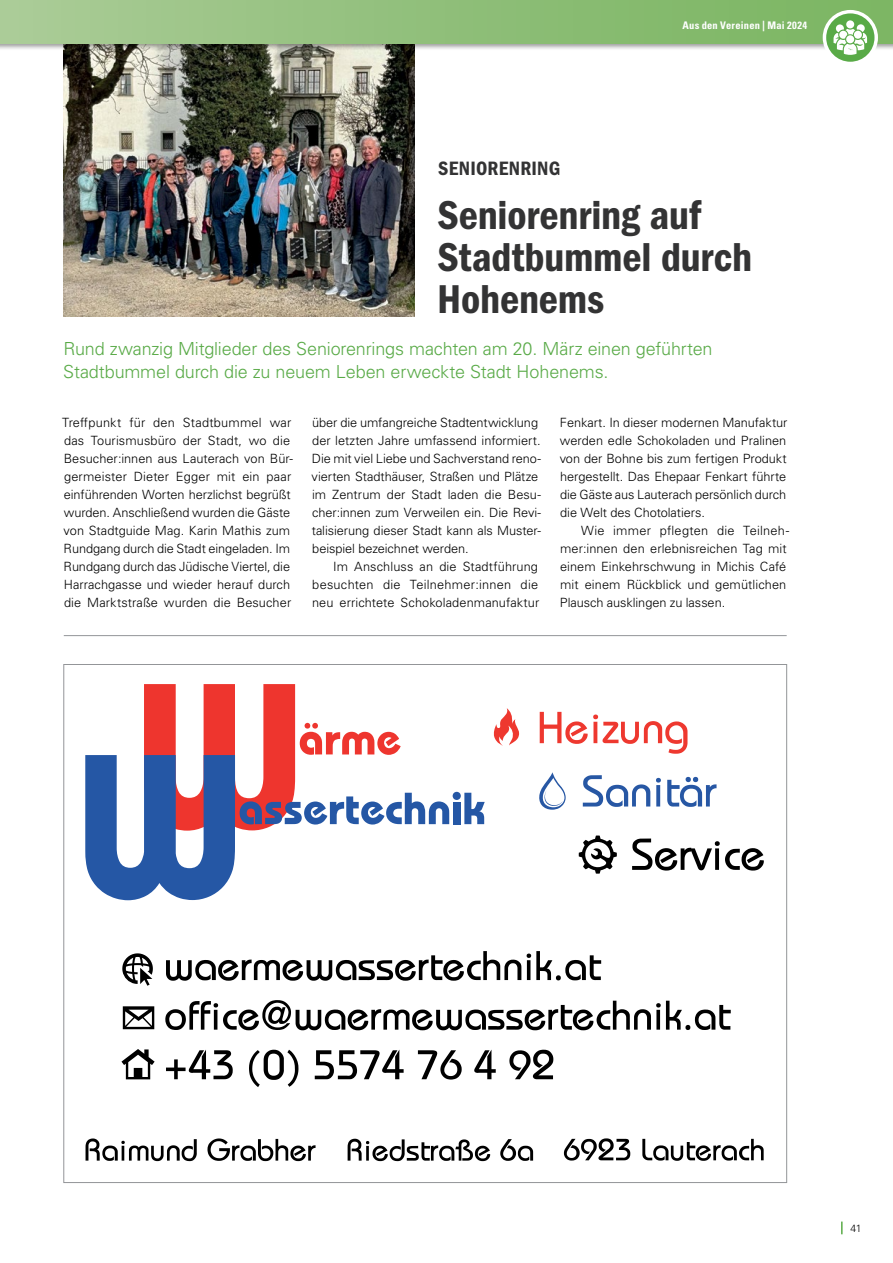
<style>
.page{position:relative;width:893px;height:1263px;background:#fff}
.page>*{position:absolute;margin:0;border:0;box-sizing:border-box;transform-origin:0 0}
.t1{font:600 40.5px/42px "Franklin Gothic Cond ITC";letter-spacing:-.005em;color:#333334}
.t2{font:600 19.5px "Franklin Gothic Cond ITC";letter-spacing:.01em;color:#333334}
.t3{font:300 18px/22.5px "Univers LT Pro 45";letter-spacing:-.01em;color:#59aa47}
.t4{font:300 12.75px/18px "Univers LT Pro 45";color:#000}
.t5{font:700 condensed 10.5px "Univers LT Pro";letter-spacing:.02em;color:#fff}
.t6{font:300 10.5px "Univers LT Pro 45";color:#000}
</style>
<div class="page">
<img style="left:64px;top:51px;width:351px;height:265px">
<div style="left:0;top:0;width:893px;height:51px;background:#000;opacity:.4"></div>
<div style="left:0;top:0;width:893px;height:43px;background:linear-gradient(to right,#a9cb96,#79b560)"></div>
<svg style="left:841px;top:1221px;width:2px;height:13px"></svg>
<div style="left:823px;top:10px;width:55px;height:55px;background:#fff;border-radius:50%"></div>
<div style="left:826px;top:13px;width:48px;height:49px;background:#59aa47;border-radius:50%"></div>
<div style="left:846px;top:20px;width:8px;height:8px;background:#fff;border-radius:50%"></div>
<svg style="left:833px;top:24px;width:34px;height:31px"></svg>
<svg style="left:509px;top:1050px;width:44px;height:29px"></svg>
<svg style="left:474px;top:1049px;width:22px;height:30px"></svg>
<svg style="left:418px;top:1050px;width:44px;height:29px"></svg>
<svg style="left:315px;top:1049px;width:89px;height:30px"></svg>
<svg style="left:249px;top:1050px;width:49px;height:37px"></svg>
<svg style="left:166px;top:1050px;width:67px;height:29px"></svg>
<svg style="left:121px;top:1049px;width:34px;height:30px"></svg>
<svg style="left:165px;top:1000px;width:566px;height:30px"></svg>
<svg style="left:123px;top:1006px;width:31px;height:23px"></svg>
<svg style="left:527px;top:951px;width:74px;height:29px"></svg>
<svg style="left:166px;top:951px;width:355px;height:30px"></svg>
<svg style="left:122px;top:953px;width:31px;height:33px"></svg>
<svg style="left:642px;top:1139px;width:122px;height:22px"></svg>
<svg style="left:564px;top:1138px;width:66px;height:22px"></svg>
<svg style="left:500px;top:1139px;width:33px;height:22px"></svg>
<svg style="left:348px;top:1139px;width:142px;height:22px"></svg>
<svg style="left:207px;top:1138px;width:109px;height:23px"></svg>
<svg style="left:86px;top:1138px;width:111px;height:23px"></svg>
<svg style="left:632px;top:838px;width:132px;height:32px"></svg>
<svg style="left:579px;top:835px;width:38px;height:39px"></svg>
<svg style="left:667px;top:777px;width:49px;height:30px"></svg>
<svg style="left:656px;top:778px;width:5px;height:28px"></svg>
<svg style="left:583px;top:775px;width:67px;height:32px"></svg>
<svg style="left:539px;top:772px;width:27px;height:38px"></svg>
<svg style="left:540px;top:712px;width:147px;height:42px"></svg>
<svg style="left:493px;top:708px;width:26px;height:38px"></svg>
<svg style="left:85px;top:684px;width:400px;height:216px"></svg>
<hr style="left:64px;top:635px;width:723px;height:1px;background:#939598">
<p class="t5" style="left:682px;top:19px;width:126px">Aus den Vereinen | Mai 2024</p>
<h2 class="t2" style="left:438px;top:157px;width:124px">SENIORENRING</h2>
<h1 class="t1" style="left:437px;top:194px;width:317px">Seniorenring auf<br>Stadtbummel durch<br>Hohenems</h1>
<h3 class="t3" style="left:63px;top:337px;width:651px">Rund zwanzig Mitglieder des Seniorenrings machten am 20. März einen geführten<br>Stadtbummel durch die zu neuem Leben erweckte Stadt Hohenems.</h3>
<p class="t4" style="left:62px;top:413px;width:232px">Treffpunkt für den Stadtbummel war das Tourismusbüro der Stadt, wo die Besucher:innen aus Lauterach von Bür&shy;germeister Dieter Egger mit ein paar einführenden Worten herzlichst begrüßt wurden. Anschließend wurden die Gäste von Stadtguide Mag. Karin Mathis zum Rundgang durch die Stadt eingeladen. Im Rundgang durch das Jüdische Viertel, die Harrachgasse und wieder herauf durch die Marktstraße wurden die Besucher</p>
<p class="t4" style="left:312px;top:413px;width:231px">über die umfangreiche Stadtentwicklung der letzten Jahre umfassend informiert.<br>Die mit viel Liebe und Sachverstand reno&shy;vierten Stadthäuser, Straßen und Plätze im Zentrum der Stadt laden die Besu&shy;cher:innen zum Verweilen ein. Die Revi&shy;talisierung dieser Stadt kann als Muster&shy;beispiel bezeichnet werden.</p>
<p class="t4" style="left:560px;top:413px;width:229px;text-align:justify">Fenkart. In dieser modernen Manufaktur werden edle Schokoladen und Pralinen von der Bohne bis zum fertigen Produkt hergestellt. Das Ehepaar Fenkart führte die Gäste aus Lauterach persönlich durch die Welt des Chotolatiers.</p>
<p class="t4" style="left:560px;top:521px;width:231px;text-indent:21px">Wie immer pflegten die Teilneh&shy;mer:innen den erlebnisreichen Tag mit einem Einkehrschwung in Michis Café mit einem Rückblick und gemütlichen Plausch ausklingen zu lassen.</p>
<p class="t4" style="left:312px;top:557px;width:229px;text-align:justify;text-indent:21px">Im Anschluss an die Stadtführung besuchten die Teilnehmer:innen die neu errichtete Schokoladenmanufaktur</p>
<p class="t6" style="left:850px;top:1221px;width:13px">41</p>
</div>
